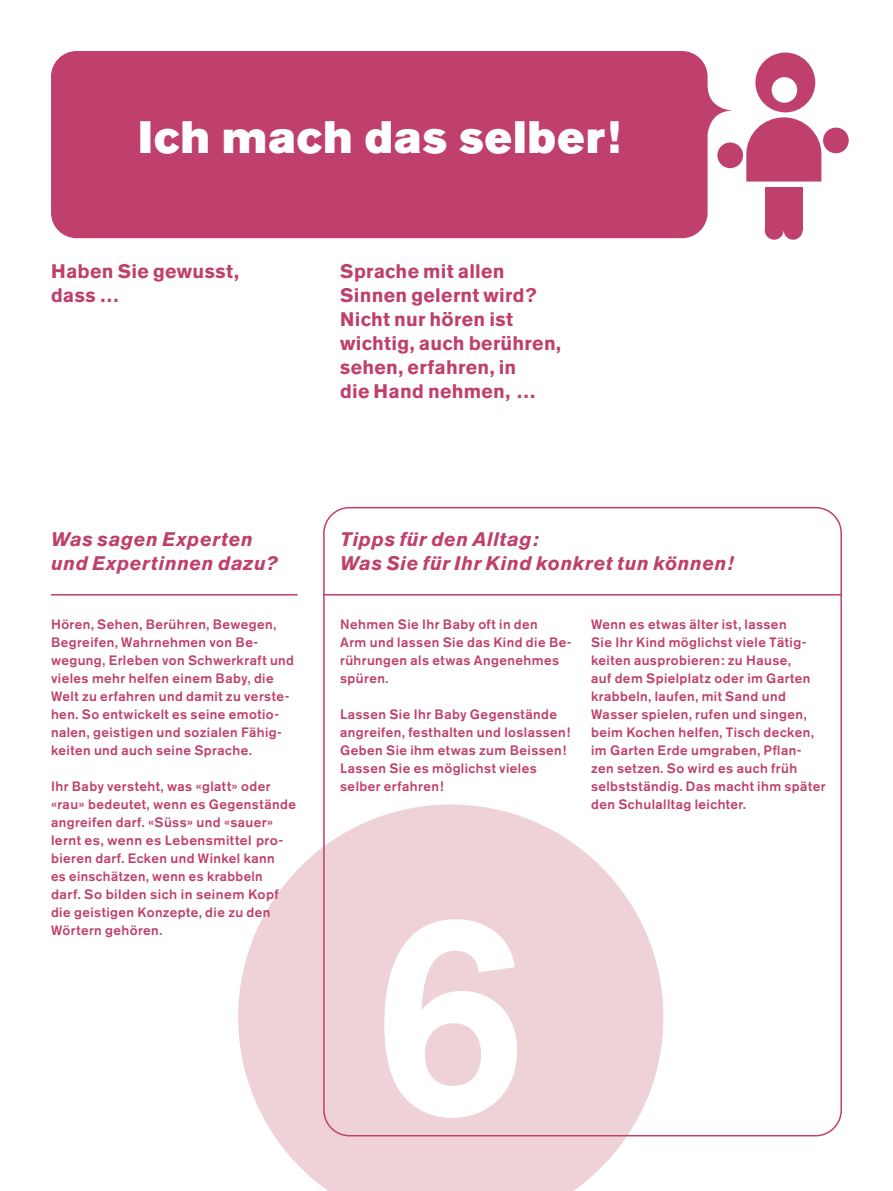
<style>
.page{position:relative;width:893px;height:1191px;background:#fff}
.page>*{position:absolute;margin:0;border:0;box-sizing:border-box;transform-origin:0 0}
.Zitate_gross{font:500 285.75px "Akzidenz Grotesk BE";color:#fff}
.zitate{font:45px "Akzidenz Grotesk BE Super";letter-spacing:.03em;color:#fff}
.Titeltexte{font:700 19.5px/24px "Akzidenz Grotesk BE";letter-spacing:.015em;color:#bf3f6d}
.Titeltexte-2{font:italic 700 19.5px "Akzidenz Grotesk BE";letter-spacing:.03em;color:#bf3f6d}
.Lauftexte_Tipps_farb{font:500 13.5px/18px "Akzidenz Grotesk BE";letter-spacing:.03em;color:#bf3f6d}
</style>
<div class="page">
<svg style="left:238px;top:804px;width:425px;height:387px;fill:#eed2d7"></svg>
<div style="left:51px;top:51px;width:657px;height:187px;background:#bf3f6d;border-radius:26px"></div>
<svg style="left:682px;top:85px;width:51px;height:51px"></svg>
<hr style="left:51px;top:594px;width:247px;height:1px;background:#bf3f6d">
<hr style="left:323px;top:594px;width:519px;height:1px;background:#bf3f6d">
<div style="left:755px;top:53px;width:60px;height:59px;background:#bf3f6d;border-radius:50%"></div>
<svg style="left:746px;top:117px;width:75px;height:64px;background:#c75880"></svg>
<div style="left:717px;top:142px;width:26px;height:26px;background:#bf3f6d;border-radius:50%"></div>
<div style="left:823px;top:128px;width:26px;height:25px;background:#bf3f6d;border-radius:50%"></div>
<div style="left:772px;top:77px;width:25px;height:26px;background:#fff;border-radius:50%"></div>
<div style="left:765px;top:187px;width:19px;height:43px;background:#bf3f6d"></div>
<div style="left:784px;top:187px;width:18px;height:43px;background:#bf3f6d"></div>
<div style="left:765px;top:221px;width:19px;height:19px;background:#bf3f6d;border-radius:50%"></div>
<div style="left:784px;top:221px;width:18px;height:19px;background:#bf3f6d;border-radius:50%"></div>
<p class="zitate" style="left:138px;top:111px;width:483px">Ich mach das selber!</p>
<p class="Titeltexte" style="left:51px;top:260px;width:189px">Haben Sie gewusst,</p>
<p class="Titeltexte" style="left:51px;top:284px;width:70px">dass …</p>
<p class="Titeltexte" style="left:340px;top:260px;width:222px">Sprache mit allen<br>Sinnen gelernt wird?<br>Nicht nur hören ist wichtig, auch berühren, sehen, erfahren, in<br>die Hand nehmen, …</p>
<p class="Titeltexte-2" style="left:51px;top:527px;width:203px">Was sagen Experten</p>
<p class="Titeltexte-2" style="left:51px;top:551px;width:228px">und Expertinnen dazu?</p>
<p class="Lauftexte_Tipps_farb" style="left:51px;top:615px;width:245px">Hören, Sehen, Berühren, Bewegen, Begreifen, Wahrnehmen von Be&shy;wegung, Erleben von Schwerkraft und vieles mehr helfen einem Baby, die Welt zu erfahren und damit zu verste&shy;hen. So entwickelt es seine emotio&shy;nalen, geistigen und sozialen Fähig&shy;keiten und auch seine Sprache.</p>
<p class="Lauftexte_Tipps_farb" style="left:51px;top:777px;width:246px">Ihr Baby versteht, was «glatt» oder «rau» bedeutet, wenn es Gegenstände angreifen darf. «Süss» und «sauer» lernt es, wenn es Lebensmittel pro&shy;bieren darf. Ecken und Winkel kann<br>es einschätzen, wenn es krabbeln<br>darf. So bilden sich in seinem Kopf die geistigen Konzepte, die zu den<br>Wörtern gehören.</p>
<p class="Titeltexte-2" style="left:340px;top:527px;width:200px">Tipps für den Alltag:</p>
<p class="Titeltexte-2" style="left:340px;top:551px;width:395px">Was Sie für Ihr Kind konkret tun können!</p>
<p class="Lauftexte_Tipps_farb" style="left:340px;top:615px;width:233px">Nehmen Sie Ihr Baby oft in den<br>Arm und lassen Sie das Kind die Be&shy;rührungen als etwas Angenehmes spüren.</p>
<p class="Lauftexte_Tipps_farb" style="left:340px;top:705px;width:232px">Lassen Sie Ihr Baby Gegenstände angreifen, festhalten und loslassen!<br>Geben Sie ihm etwas zum Beissen!<br>Lassen Sie es möglichst vieles selber erfahren!</p>
<p class="Lauftexte_Tipps_farb" style="left:591px;top:615px;width:236px">Wenn es etwas älter ist, lassen<br>Sie Ihr Kind möglichst viele Tätig&shy;keiten ausprobieren: zu Hause,<br>auf dem Spielplatz oder im Garten krabbeln, laufen, mit Sand und<br>Wasser spielen, rufen und singen, beim Kochen helfen, Tisch decken, im Garten Erde umgraben, Pflan&shy;zen setzen. So wird es auch früh selbstständig. Das macht ihm später den Schulalltag leichter.</p>
<p class="Zitate_gross" style="left:371px;top:840px;width:162px">6</p>
</div>
